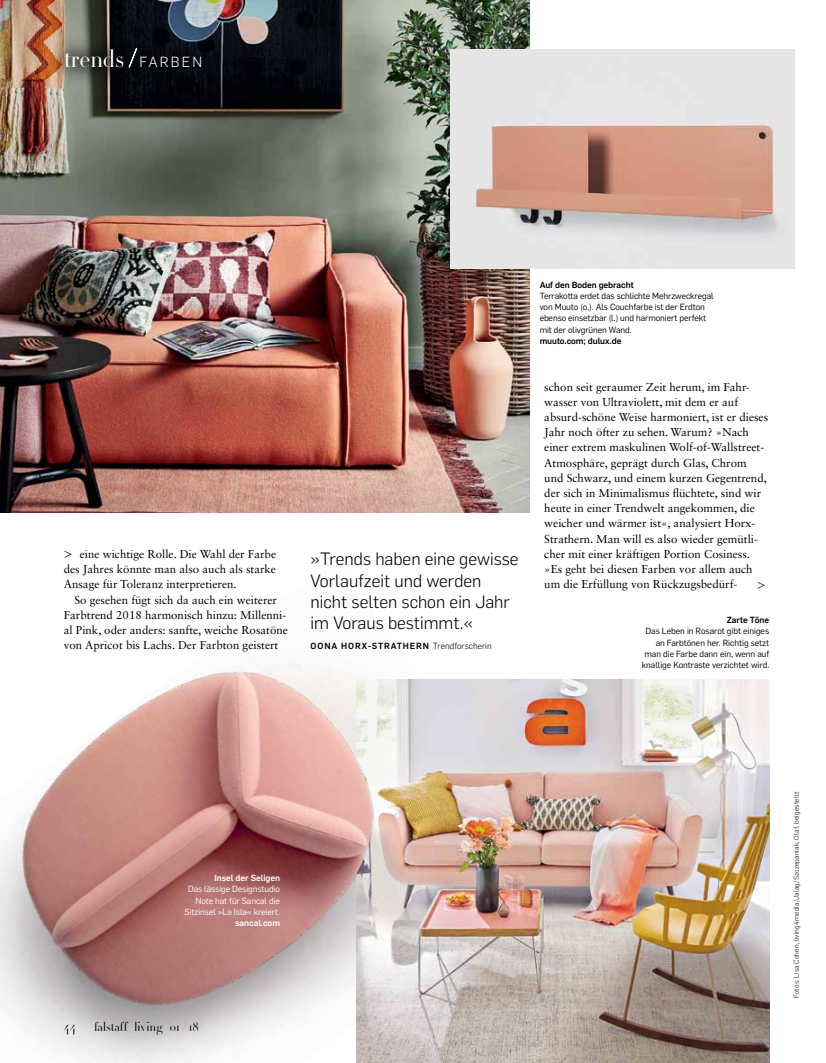
<style>
.page{position:relative;width:826px;height:1063px;background:#fff}
.page>*{position:absolute;margin:0;border:0;box-sizing:border-box;transform-origin:0 0}
.t1{font:300 24px "HTF Didot L24";color:#fff}
.t2{font:300 17.5px/21.2px "Flama";color:#000}
.t3{font:300 15px "Flama";color:#000}
.t4{font:300 12.5px "HTF Didot L96";letter-spacing:.015em;color:#000}
.t5{font:11.5px/15.2px "Sabon LT Std";color:#000}
.t6{font:8.75px/11.2px "Flama";letter-spacing:-.01em;color:#000;text-align:right}
.t7{font:8.75px/11.2px "Flama";letter-spacing:-.01em;color:#fff;text-align:right}
.t8{font:500 8.75px "Flama";letter-spacing:-.01em;color:#000}
.t9{font:500 8.75px "Flama";letter-spacing:.1em;color:#000}
.t10{font:500 8.75px "Flama";letter-spacing:-.01em;color:#fff}
.t11{font:300 6.88px "Flama";letter-spacing:.025em;color:#000}
.s1{font-family:"Flama";font-size:14.38px}
.s2{font-weight:300}
</style>
<div class="page">
<img style="left:0;top:0;width:529px;height:512px">
<img style="left:504px;top:680px;width:265px;height:383px">
<img style="left:0;top:662px;width:504px;height:401px">
<div style="left:46px;top:31px;width:174px;height:56px;background:#000;opacity:.8"></div>
<svg style="left:129px;top:47px;width:8px;height:22px"></svg>
<img style="left:450px;top:50px;width:344px;height:219px">
<h1 class="t1" style="left:64px;top:41px;width:140px">trends/ <span class="s1">FARBEN</span></h1>
<p class="t5" style="left:64px;top:546px;width:214px;text-align:justify;text-indent:16px">eine wichtige Rolle. Die Wahl der Farbe des Jahres könnte man also auch als starke Ansage für Toleranz interpretieren.</p>
<p class="t5" style="left:64px;top:592px;width:226px;text-indent:11px">So gesehen fügt sich da auch ein weiterer Farbtrend 2018 harmonisch hinzu: Millenni&shy;al Pink, oder anders: sanfte, weiche Rosatöne von Apricot bis Lachs. Der Farbton geistert</p>
<h3 class="t3" style="left:64px;top:544px;width:10px">&gt;</h3>
<h2 class="t2" style="left:310px;top:548px;width:209px">»Trends haben eine gewisse<br>Vorlaufzeit und werden nicht selten schon ein Jahr im Voraus bestimmt.«</h2>
<p class="t9" style="left:310px;top:640px;width:183px">OONA HORX-STRATHERN <span class="s2">Trendforscherin</span></p>
<p class="t8" style="left:539px;top:278px;width:95px">Auf den Boden gebracht</p>
<p class="t6" style="left:539px;top:290px;width:175px;text-align:left">Terrakotta erdet das schlichte Mehrzweckregal von Muuto (o.). Als Couchfarbe ist der Erdton ebenso einsetzbar (l.) und harmoniert perfekt mit der olivgrünen Wand.</p>
<p class="t8" style="left:539px;top:335px;width:83px">muuto.com; dulux.de</p>
<p class="t5" style="left:544px;top:379px;width:225px">schon seit geraumer Zeit herum, im Fahr&shy;wasser von Ultraviolett, mit dem er auf absurd-schöne Weise harmoniert, ist er dieses Jahr noch öfter zu sehen. Warum? »Nach einer extrem maskulinen Wolf-of-Wallstreet-Atmosphäre, geprägt durch Glas, Chrom und Schwarz, und einem kurzen Gegentrend, der sich in Minimalismus flüchtete, sind wir heute in einer Trendwelt angekommen, die weicher und wärmer ist«, analysiert Horx-Strathern. Man will es also wieder gemütli&shy;cher mit einer kräftigen Portion Cosiness. »Es geht bei diesen Farben vor allem auch um die Erfüllung von Rückzugsbedürf-</p>
<h3 class="t3" style="left:756px;top:574px;width:10px">&gt;</h3>
<p class="t8" style="left:726px;top:614px;width:44px">Zarte Töne</p>
<p class="t6" style="left:642px;top:625px;width:129px">Das Leben in Rosarot gibt einiges an Farbtönen her. Richtig setzt man die Farbe dann ein, wenn auf knallige Kontraste verzichtet wird.</p>
<p class="t10" style="left:214px;top:872px;width:67px">Insel der Seligen</p>
<p class="t7" style="left:184px;top:883px;width:97px">Das lässige Designstudio<br>Note hat für Sancal die<br>Sitzinsel »La Isla« kreiert.</p>
<p class="t10" style="left:235px;top:917px;width:46px">sancal.com</p>
<p class="t4" style="left:64px;top:1018px;width:13px">44</p>
<p class="t4" style="left:94px;top:1018px;width:106px">falstaff living 01 / 18</p>
<p class="t11" style="left:792px;top:998px;width:208px;rotate:-90deg">Fotos: Lisa Cohen, living4media/Jalag/Szczepaniak, Olaf, beigestellt</p>
</div>
